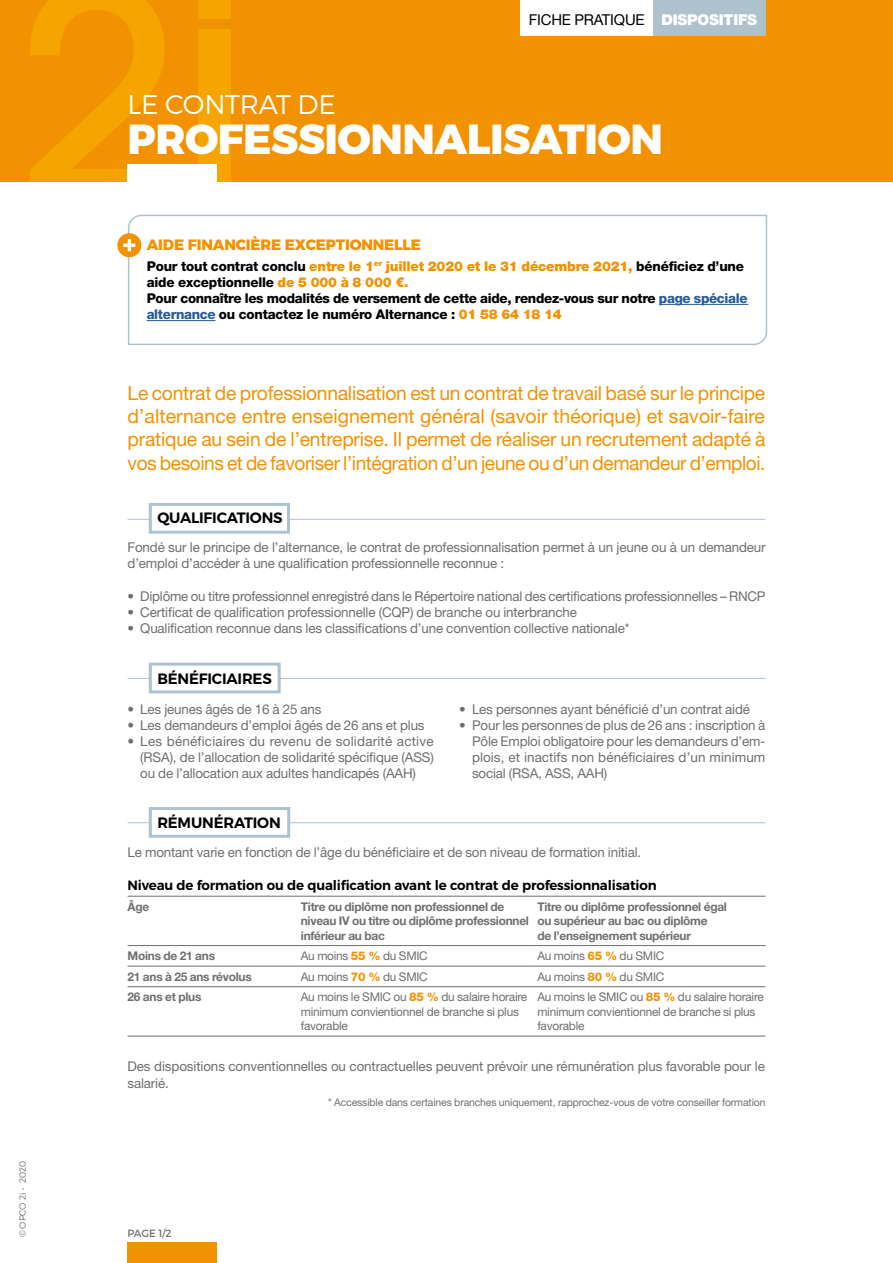
<style>
.page{position:relative;width:893px;height:1263px;background:#fff}
.page>*{position:absolute;margin:0;border:0;box-sizing:border-box;transform-origin:0 0}
.t1{font:800 42px "Montserrat";letter-spacing:-.01em;color:#fff}
.t2{font:300 27px "Montserrat";letter-spacing:-.01em;color:#fff}
.t3{font:19.5px/23.4px "Helvetica Neue LT Std";letter-spacing:-.02em;color:#f39200;text-align:justify}
.t4{font:600 15px "Montserrat";letter-spacing:-.01em;color:#000}
.t5{font:800 15px "Montserrat";letter-spacing:-.01em;color:#f39200}
.t6{font:15px "Helvetica Neue LT Std";letter-spacing:-.01em;color:#000}
.t7{font:13.5px/16.2px "Helvetica Neue LT Std";letter-spacing:-.01em;color:#706f6f;text-align:justify}
.t8{font:800 13.5px/16.2px "Helvetica Neue LT Std";letter-spacing:-.025em;color:#000}
.t9{font:600 13.5px "Montserrat";letter-spacing:-.01em;color:#000}
.t10{font:12px/14.4px "Helvetica Neue LT Std";letter-spacing:-.02em;color:#706f6f}
.t11{font:700 12px/14.4px "Helvetica Neue LT Std";letter-spacing:-.02em;color:#706f6f}
.t12{font:10.5px "Helvetica Neue LT Std";letter-spacing:-.01em;color:#706f6f}
.t13{font:10.5px "Montserrat";color:#706f6f}
.t14{font:300 9px "Montserrat";letter-spacing:-.01em;color:#706f6f}
.s1{font-weight:900;color:#fff}
.s2{font-weight:900;color:#f39200}
.s3{color:#275b9b}
.s4{font-weight:800;color:#f39200}
</style>
<div class="page">
<div style="left:0;top:0;width:893px;height:182px;background:#f39200"></div>
<div style="left:128px;top:165px;width:89px;height:22px;background:#fff"></div>
<svg style="left:30px;top:0;width:135px;height:182px"></svg>
<div style="left:198px;top:0;width:33px;height:19px;background:#f5a400"></div>
<div style="left:198px;top:29px;width:33px;height:153px;background:#f5a400"></div>
<div style="left:128px;top:1243px;width:89px;height:20px;background:#f39200"></div>
<div style="left:520px;top:0;width:133px;height:35px;background:#fff"></div>
<div style="left:653px;top:0;width:112px;height:35px;background:#aec2ce"></div>
<hr style="left:128px;top:519px;width:637px;height:1px;background:#aec2ce">
<svg style="left:147px;top:503px;width:144px;height:31px"></svg>
<hr style="left:128px;top:678px;width:637px;height:1px;background:#aec2ce">
<svg style="left:148px;top:662px;width:133px;height:32px"></svg>
<hr style="left:128px;top:822px;width:637px;height:1px;background:#aec2ce">
<svg style="left:147px;top:807px;width:145px;height:31px"></svg>
<hr style="left:128px;top:945px;width:173px;height:1px;background:#706f6f">
<hr style="left:301px;top:945px;width:232px;height:1px;background:#706f6f">
<hr style="left:533px;top:945px;width:232px;height:1px;background:#706f6f">
<hr style="left:128px;top:966px;width:173px;height:1px;background:#706f6f">
<hr style="left:301px;top:966px;width:232px;height:1px;background:#706f6f">
<hr style="left:533px;top:966px;width:232px;height:1px;background:#706f6f">
<hr style="left:128px;top:986px;width:173px;height:1px;background:#706f6f">
<hr style="left:301px;top:986px;width:232px;height:1px;background:#706f6f">
<hr style="left:533px;top:986px;width:232px;height:1px;background:#706f6f">
<hr style="left:128px;top:1036px;width:173px;height:1px;background:#706f6f">
<hr style="left:301px;top:1036px;width:232px;height:1px;background:#706f6f">
<hr style="left:533px;top:1036px;width:232px;height:1px;background:#706f6f">
<hr style="left:128px;top:896px;width:173px;height:1px;background:#706f6f">
<hr style="left:301px;top:896px;width:232px;height:1px;background:#706f6f">
<hr style="left:533px;top:896px;width:232px;height:1px;background:#706f6f">
<svg style="left:127px;top:214px;width:641px;height:132px"></svg>
<hr style="left:659px;top:304px;width:89px;height:1px;background:#275b9b">
<hr style="left:147px;top:320px;width:68px;height:1px;background:#275b9b">
<div style="left:117px;top:233px;width:24px;height:24px;background:#f39200;border-radius:50%"></div>
<svg style="left:123px;top:239px;width:12px;height:12px"></svg>
<p class="t14" style="left:15px;top:1237px;width:78px;rotate:-90deg">© OPCO 2i • 2020</p>
<p class="t6" style="left:529px;top:10px;width:230px">FICHE PRATIQUE <span class="s1">DISPOSITIFS</span></p>
<h2 class="t2" style="left:128px;top:83px;width:210px">LE CONTRAT DE</h2>
<h1 class="t1" style="left:128px;top:105px;width:537px">PROFESSIONNALISATION</h1>
<p class="t5" style="left:147px;top:232px;width:276px">AIDE FINANCIÈRE EXCEPTIONNELLE</p>
<p class="t8" style="left:147px;top:258px;width:602px">Pour tout contrat conclu <span class="s2">entre le 1</span><sup>er</sup> <span class="s2">juillet 2020 et le 31 décembre 2021,</span> bénéficiez d’une aide exceptionnelle <span class="s2">de 5 000 à 8 000 €.<br></span>Pour connaître les modalités de versement de cette aide, rendez-vous sur notre <span class="s3">page spéciale alternance</span> ou contactez le numéro Alternance : <span class="s2">01 58 64 18 14</span></p>
<p class="t3" style="left:128px;top:381px;width:639px">Le contrat de professionnalisation est un contrat de travail basé sur le principe d’alternance entre enseignement général (savoir théorique) et savoir-faire pratique au sein de l’entreprise. Il permet de réaliser un recrutement adapté à vos besoins et de favoriser l’intégration d’un jeune ou d’un demandeur d’emploi.</p>
<p class="t4" style="left:157px;top:506px;width:127px">QUALIFICATIONS</p>
<p class="t7" style="left:128px;top:539px;width:639px">Fondé sur le principe de l’alternance, le contrat de professionnalisation permet à un jeune ou à un demandeur d’emploi d’accéder à une qualification professionnelle reconnue :</p>
<p class="t7" style="left:128px;top:588px;width:639px">• Diplôme ou titre professionnel enregistré dans le Répertoire national des certifications professionnelles – RNCP</p>
<p class="t7" style="left:128px;top:604px;width:451px">• Certificat de qualification professionnelle (CQP) de branche ou interbranche</p>
<p class="t7" style="left:128px;top:620px;width:503px">• Qualification reconnue dans les classifications d’une convention collective nationale*</p>
<p class="t4" style="left:157px;top:666px;width:116px">BÉNÉFICIAIRES</p>
<p class="t7" style="left:128px;top:700px;width:196px">• Les jeunes âgés de 16 à 25 ans</p>
<p class="t7" style="left:128px;top:717px;width:299px">• Les demandeurs d’emploi âgés de 26 ans et plus</p>
<p class="t7" style="left:140px;top:733px;width:295px;text-indent:-13px">• Les bénéficiaires du revenu de solidarité active (RSA), de l’allocation de solidarité spécifique (ASS) ou de l’allocation aux adultes handicapés (AAH)</p>
<p class="t7" style="left:459px;top:700px;width:292px">• Les personnes ayant bénéficié d’un contrat aidé</p>
<p class="t7" style="left:472px;top:717px;width:295px;text-indent:-13px">• Pour les personnes de plus de 26 ans : inscription à Pôle Emploi obligatoire pour les demandeurs d’em&shy;plois, et inactifs non bénéficiaires d’un minimum social (RSA, ASS, AAH)</p>
<p class="t4" style="left:157px;top:811px;width:125px">RÉMUNÉRATION</p>
<p class="t7" style="left:128px;top:844px;width:515px">Le montant varie en fonction de l’âge du bénéficiaire et de son niveau de formation initial.</p>
<p class="t9" style="left:128px;top:874px;width:531px">Niveau de formation ou de qualification avant le contrat de professionnalisation</p>
<p class="t11" style="left:128px;top:899px;width:23px">Âge</p>
<p class="t11" style="left:301px;top:899px;width:230px">Titre ou diplôme non professionnel de niveau IV ou titre ou diplôme professionnel inférieur au bac</p>
<p class="t11" style="left:537px;top:899px;width:191px">Titre ou diplôme professionnel égal ou supérieur au bac ou diplôme<br>de l’enseignement supérieur</p>
<p class="t11" style="left:128px;top:948px;width:89px">Moins de 21 ans</p>
<p class="t10" style="left:301px;top:948px;width:129px">Au moins <span class="s4">55 %</span> du SMIC</p>
<p class="t10" style="left:537px;top:948px;width:129px">Au moins <span class="s4">65 %</span> du SMIC</p>
<p class="t11" style="left:128px;top:969px;width:126px">21 ans à 25 ans révolus</p>
<p class="t10" style="left:301px;top:969px;width:129px">Au moins <span class="s4">70 %</span> du SMIC</p>
<p class="t10" style="left:537px;top:969px;width:129px">Au moins <span class="s4">80 %</span> du SMIC</p>
<p class="t11" style="left:128px;top:989px;width:75px">26 ans et plus</p>
<p class="t10" style="left:301px;top:990px;width:228px">Au moins le SMIC ou <span class="s4">85 %</span> du salaire horaire minimum convientionnel de branche si plus favorable</p>
<p class="t10" style="left:537px;top:990px;width:228px">Au moins le SMIC ou <span class="s4">85 %</span> du salaire horaire minimum convientionnel de branche si plus favorable</p>
<p class="t7" style="left:128px;top:1058px;width:639px">Des dispositions conventionnelles ou contractuelles peuvent prévoir une rémunération plus favorable pour le salarié.</p>
<p class="t13" style="left:128px;top:1225px;width:46px">PAGE 1/2</p>
<p class="t12" style="left:328px;top:1096px;width:439px">* Accessible dans certaines branches uniquement, rapprochez-vous de votre conseiller formation</p>
</div>
